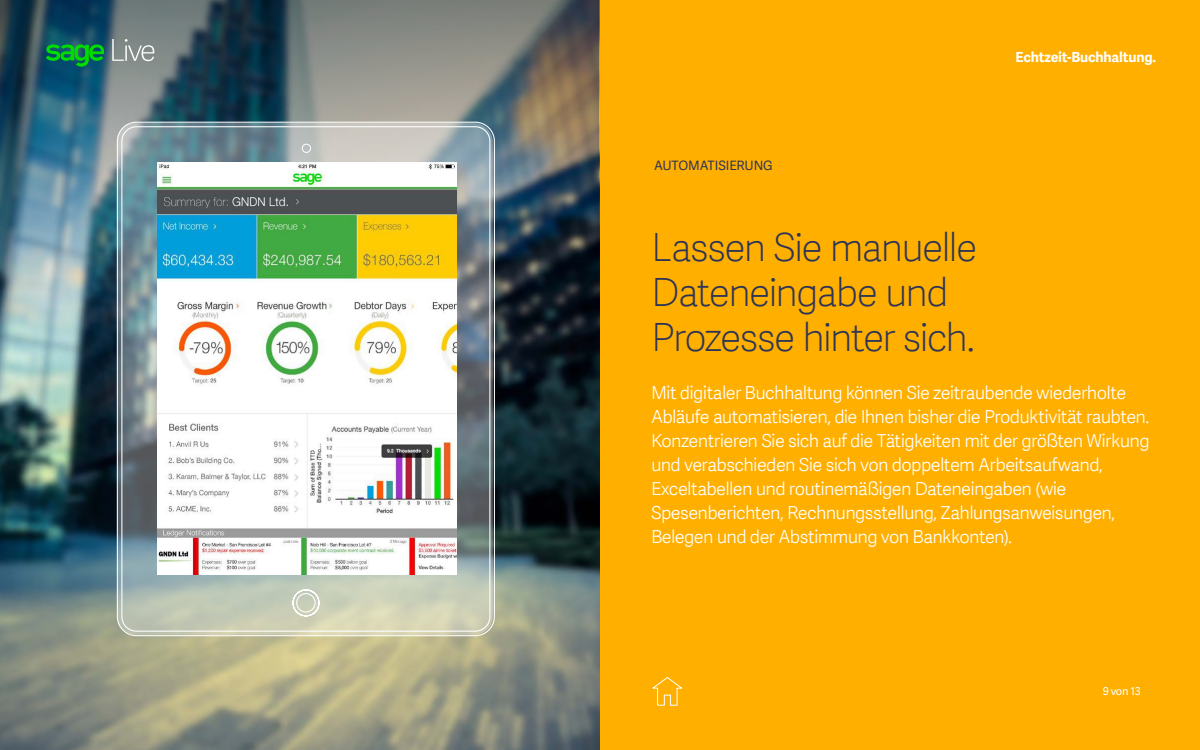
<style>
.page{position:relative;width:1200px;height:750px;background:#fff}
.page>*{position:absolute;margin:0;border:0;box-sizing:border-box;transform-origin:0 0}
.t1{font:39px/45px "Adelle Sans SAGE Th";letter-spacing:-.05em;color:#2d3455}
.t2{font:18px/24px "Adelle Sans SAGE Lt";letter-spacing:-.035em;color:#fff}
.t3{font:700 14px "Adelle Sans SAGE";letter-spacing:-.01em;color:#fff}
.t4{font:13px "Adelle Sans SAGE";letter-spacing:-.01em;color:#2d3455}
.t5{font:11px "Adelle Sans SAGE";color:#fff}
</style>
<div class="page">
<img style="left:0;top:0;width:600px;height:750px">
<img style="left:0;top:0;width:599px;height:344px">
<img style="left:116px;top:121px;width:379px;height:516px">
<div style="left:302px;top:144px;width:9px;height:9px;border:1px solid #fff;border-radius:50%"></div>
<svg style="left:292px;top:589px;width:28px;height:28px"></svg>
<div style="left:600px;top:0;width:600px;height:750px;background:#ffaf00"></div>
<svg style="left:652px;top:677px;width:31px;height:29px"></svg>
<svg style="left:112px;top:39px;width:42px;height:22px"></svg>
<svg style="left:46px;top:44px;width:60px;height:23px"></svg>
<p class="t4" style="left:654px;top:156px;width:120px">AUTOMATISIERUNG</p>
<p class="t3" style="left:1015px;top:47px;width:142px">Echtzeit-Buchhaltung.</p>
<h1 class="t1" style="left:651px;top:223px;width:328px">Lassen Sie manuelle<br>Dateneingabe und<br>Prozesse hinter sich.</h1>
<p class="t2" style="left:651px;top:380px;width:500px">Mit digitaler Buchhaltung können Sie zeitraubende wiederholte Abläufe automatisieren, die Ihnen bisher die Produktivität raubten.<br>Konzentrieren Sie sich auf die Tätigkeiten mit der größten Wirkung und verabschieden Sie sich von doppeltem Arbeitsaufwand, Exceltabellen und routinemäßigen Dateneingaben (wie Spesenberichten, Rechnungsstellung, Zahlungsanweisungen, Belegen und der Abstimmung von Bankkonten).</p>
<p class="t5" style="left:1103px;top:683px;width:39px">9 von 13</p>
</div>
